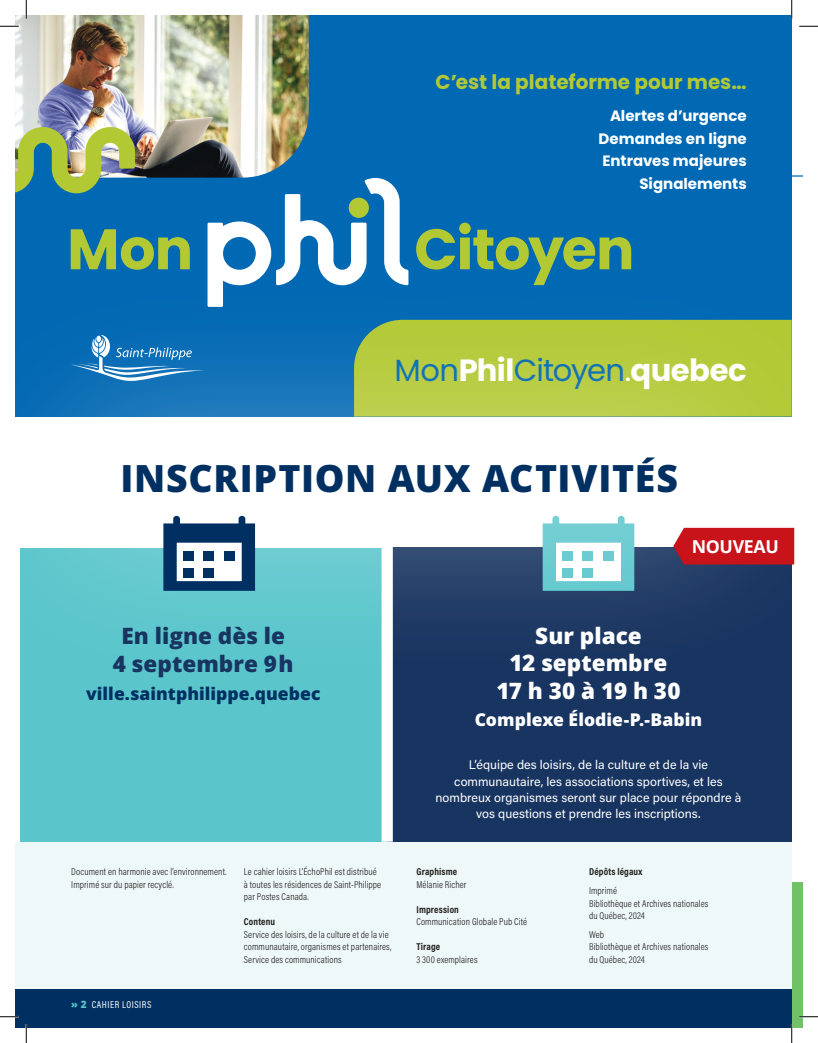
<style>
.page{position:relative;width:818px;height:1043px;background:#fff}
.page>*{position:absolute;margin:0;border:0;box-sizing:border-box;transform-origin:0 0}
.t1{font:800 37.38px "Open Sans";letter-spacing:.02em;color:#003062}
.t2{font:30.62px "Poppins";letter-spacing:-.03em;color:#0168b3}
.t3{font:800 22.5px "Open Sans";color:#fff}
.t4{font:800 22.5px/27.5px "Open Sans";color:#183460;text-align:center}
.t5{font:700 20px "Poppins";letter-spacing:-.005em;color:#b3c934}
.titre_activité{font:700 17.75px "Open Sans";letter-spacing:-.02em;color:#fff}
.t6{font:800 17.5px "Open Sans";color:#003062}
.t7{font:800 17.5px "Open Sans";color:#fff}
.t8{font:700 15px "Poppins";color:#fff}
.t9{font:12.5px/16.2px "Acumin Pro";color:#fff;text-align:center}
.t10{font:300 10px/12.5px "Acumin Pro Cond";letter-spacing:.01em;color:#231f20}
.t11{font:10px "Acumin Pro Cond";letter-spacing:.055em;color:#fff}
.t12{font:700 10px "Acumin Pro Cond";letter-spacing:.02em;color:#231f20}
.s1{font-weight:700;color:#fff}
.s2{color:#fff}
.s3{font-weight:700}
.s4{font-family:"Open Sans";font-weight:800;color:#5ac6cc}
</style>
<div class="page">
<div style="left:387px;top:547px;width:404px;height:294px;background:#183460"></div>
<div style="left:21px;top:547px;width:366px;height:307px;background:#5ac6cc"></div>
<svg style="left:791px;top:175px;width:11px;height:2px"></svg>
<div style="left:791px;top:882px;width:11px;height:146px;background:#71c167"></div>
<div style="left:15px;top:988px;width:776px;height:40px;background:#003062"></div>
<div style="left:15px;top:841px;width:776px;height:147px;background:#eef8f8"></div>
<div style="left:15px;top:15px;width:776px;height:401px;background:#0168b3"></div>
<img style="left:15px;top:15px;width:294px;height:163px">
<svg style="left:207px;top:178px;width:195px;height:88px"></svg>
<svg style="left:71px;top:229px;width:119px;height:37px"></svg>
<div style="left:459px;top:223px;width:11px;height:11px;background:#b3c934;border-radius:50%"></div>
<svg style="left:416px;top:229px;width:39px;height:37px"></svg>
<div style="left:460px;top:237px;width:10px;height:32px;background:#b3c934"></div>
<svg style="left:473px;top:230px;width:158px;height:36px"></svg>
<img style="left:15px;top:127px;width:120px;height:66px">
<div style="left:15px;top:266px;width:787px;height:423px;background:#fff;opacity:.25"></div>
<svg style="left:163px;top:523px;width:92px;height:68px"></svg>
<div style="left:183px;top:551px;width:11px;height:9px;background:#003062"></div>
<div style="left:203px;top:551px;width:11px;height:9px;background:#003062"></div>
<div style="left:183px;top:568px;width:11px;height:9px;background:#003062"></div>
<div style="left:203px;top:568px;width:11px;height:9px;background:#003062"></div>
<div style="left:224px;top:551px;width:10px;height:9px;background:#003062"></div>
<div style="left:173px;top:516px;width:7px;height:19px;background:#003062;border-radius:3px"></div>
<div style="left:238px;top:516px;width:7px;height:19px;background:#003062;border-radius:3px"></div>
<div style="left:381px;top:535px;width:12px;height:306px;background:#fff"></div>
<div style="left:673px;top:528px;width:121px;height:36px;background:#c8131b"></div>
<svg style="left:0;top:25px;width:19px;height:2px"></svg>
<svg style="left:799px;top:25px;width:19px;height:2px"></svg>
<svg style="left:0;top:1015px;width:19px;height:2px"></svg>
<svg style="left:799px;top:1015px;width:19px;height:2px"></svg>
<svg style="left:25px;top:0;width:2px;height:19px"></svg>
<svg style="left:25px;top:1024px;width:2px;height:18px"></svg>
<svg style="left:790px;top:0;width:2px;height:19px"></svg>
<svg style="left:790px;top:1024px;width:2px;height:18px"></svg>
<p class="t5" style="left:435px;top:70px;width:313px">C’est la plateforme pour mes…</p>
<p class="t8" style="left:610px;top:107px;width:138px">Alertes d’urgence</p>
<p class="t8" style="left:598px;top:130px;width:150px">Demandes en ligne</p>
<p class="t8" style="left:602px;top:152px;width:146px">Entraves majeures</p>
<p class="t8" style="left:639px;top:175px;width:109px">Signalements</p>
<p class="t2" style="left:394px;top:352px;width:354px">Mon<span class="s1">Phil</span>Citoyen<span class="s2">.</span><span class="s1">quebec</span></p>
<p class="t1" style="left:120px;top:450px;width:559px">INSCRIPTION AUX ACTIVITÉS</p>
<p class="titre_activité" style="left:691px;top:534px;width:89px">NOUVEAU</p>
<p class="t4" style="left:113px;top:621px;width:182px">En ligne dès le<br>4 septembre 9 h</p>
<p class="t6" style="left:86px;top:680px;width:236px">ville.saintphilippe.quebec</p>
<p class="t10" style="left:71px;top:865px;width:157px">Document en harmonie avec l’environnement.<br>Imprimé sur du papier recyclé.</p>
<p class="t10" style="left:244px;top:865px;width:139px">Le cahier loisirs L’ÉchoPhil est distribué à toutes les résidences de Saint-Philippe par Postes Canada.</p>
<p class="t10" style="left:244px;top:915px;width:149px"><span class="s3">Contenu<br></span>Service des loisirs, de la culture et de la vie communautaire, organismes et partenaires,<br>Service des communications</p>
<p class="t11" style="left:71px;top:998px;width:82px"><span class="s4">» 2</span> CAHIER LOISIRS</p>
<p class="t3" style="left:535px;top:618px;width:108px">Sur place</p>
<p class="t3" style="left:509px;top:646px;width:159px">12 septembre</p>
<p class="t3" style="left:496px;top:673px;width:186px">17 h 30 à 19 h 30</p>
<p class="t7" style="left:474px;top:706px;width:229px">Complexe Élodie-P.-Babin</p>
<p class="t9" style="left:435px;top:756px;width:307px">L’équipe des loisirs, de la culture et de la vie communautaire, les associations sportives, et les nombreux organismes seront sur place pour répondre à vos questions et prendre les inscriptions.</p>
<p class="t10" style="left:416px;top:865px;width:52px"><span class="s3">Graphisme<br></span>Mélanie Richer</p>
<p class="t10" style="left:416px;top:903px;width:112px"><span class="s3">Impression<br></span>Communication Globale Pub Cité</p>
<p class="t10" style="left:416px;top:940px;width:63px"><span class="s3">Tirage<br></span>3 300 exemplaires</p>
<p class="t12" style="left:589px;top:865px;width:55px">Dépôts légaux</p>
<p class="t10" style="left:589px;top:884px;width:121px">Imprimé<br>Bibliothèque et Archives nationales du Québec, 2024</p>
<p class="t10" style="left:589px;top:928px;width:121px">Web<br>Bibliothèque et Archives nationales du Québec, 2024</p>
</div>
